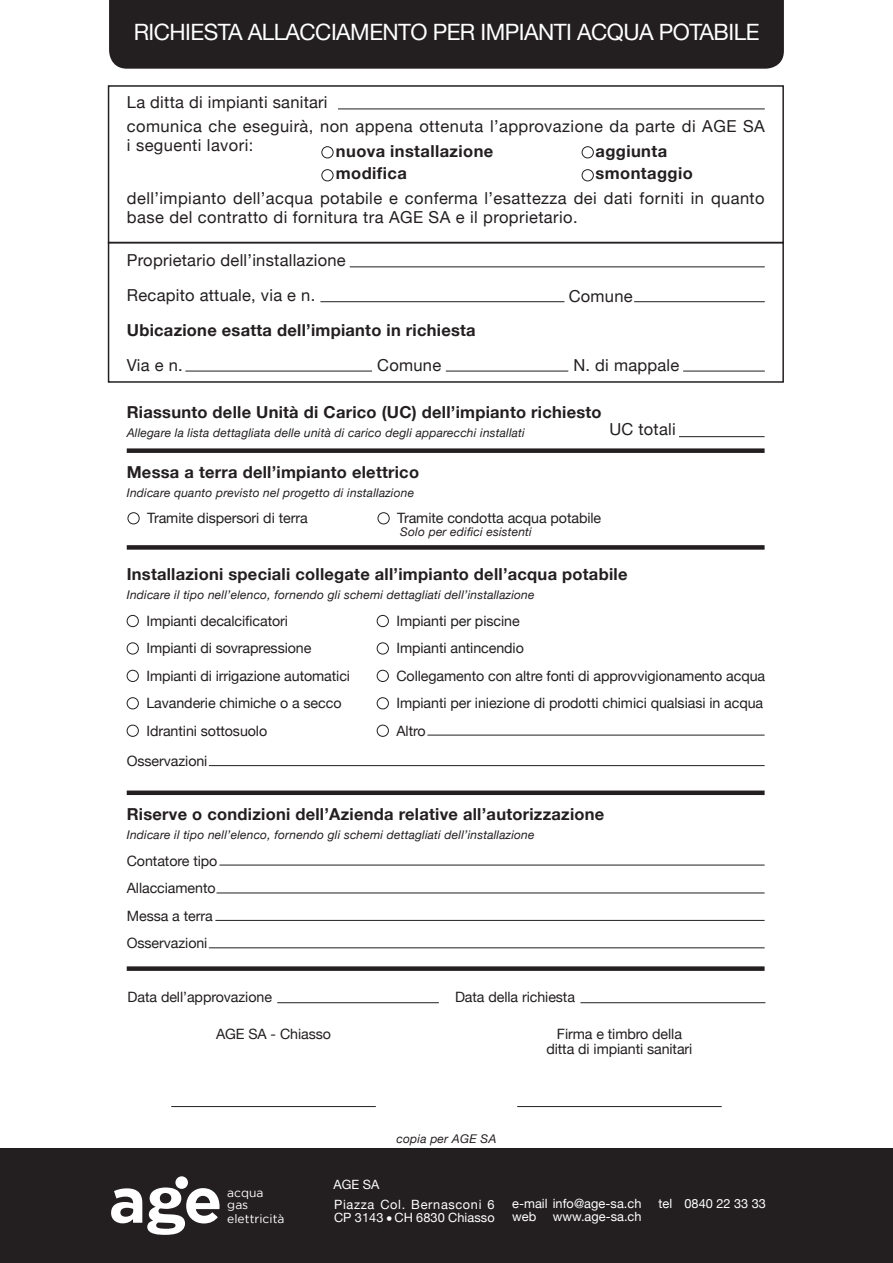
<style>
.page{position:relative;width:893px;height:1263px;background:#fff}
.page>*{position:absolute;margin:0;border:0;box-sizing:border-box;transform-origin:0 0}
.t1{font:22.5px "Helvetica Neue";letter-spacing:-.025em;color:#fff}
.t2{font:16.5px/19.5px "Helvetica Neue";letter-spacing:.025em;color:#231f20}
.t3{font:700 16.5px/22.5px "Helvetica Neue";letter-spacing:.015em;color:#231f20}
.t4{font:14.25px "Helvetica Neue";letter-spacing:-.005em;color:#231f20}
.t5{font:12.75px "Helvetica Neue";letter-spacing:.005em;color:#fff}
.t6{font:12.75px "Helvetica Neue";letter-spacing:.05em;color:#fff}
.t7{font:12.15px "Gotham";color:#fff}
.t8{font:italic 12px "Helvetica Neue";letter-spacing:.015em;color:#231f20}
</style>
<div class="page">
<div style="left:109px;top:0;width:675px;height:69px;background:#231f20"></div>
<div style="left:0;top:1148px;width:893px;height:115px;background:#231f20"></div>
<svg style="left:111px;top:1187px;width:109px;height:48px"></svg>
<div style="left:175px;top:1176px;width:13px;height:13px;background:#fff;border-radius:50%"></div>
<div style="left:127px;top:448px;width:638px;height:5px;background:#231f20"></div>
<hr style="left:679px;top:436px;width:86px;height:1px;background:#231f20">
<div style="left:127px;top:545px;width:638px;height:5px;background:#231f20"></div>
<div style="left:127px;top:790px;width:638px;height:5px;background:#231f20"></div>
<hr style="left:219px;top:865px;width:546px;height:1px;background:#231f20">
<hr style="left:216px;top:892px;width:549px;height:1px;background:#231f20">
<hr style="left:215px;top:920px;width:550px;height:1px;background:#231f20">
<hr style="left:209px;top:947px;width:556px;height:1px;background:#231f20">
<div style="left:127px;top:642px;width:12px;height:12px;border:1px solid #231f20;border-radius:50%"></div>
<div style="left:127px;top:670px;width:12px;height:12px;border:1px solid #231f20;border-radius:50%"></div>
<div style="left:127px;top:697px;width:12px;height:12px;border:1px solid #231f20;border-radius:50%"></div>
<div style="left:127px;top:725px;width:12px;height:12px;border:1px solid #231f20;border-radius:50%"></div>
<div style="left:127px;top:615px;width:12px;height:12px;border:1px solid #231f20;border-radius:50%"></div>
<div style="left:377px;top:615px;width:12px;height:12px;border:1px solid #231f20;border-radius:50%"></div>
<div style="left:377px;top:642px;width:12px;height:12px;border:1px solid #231f20;border-radius:50%"></div>
<div style="left:377px;top:670px;width:12px;height:12px;border:1px solid #231f20;border-radius:50%"></div>
<div style="left:377px;top:697px;width:12px;height:12px;border:1px solid #231f20;border-radius:50%"></div>
<div style="left:377px;top:725px;width:12px;height:12px;border:1px solid #231f20;border-radius:50%"></div>
<hr style="left:209px;top:765px;width:556px;height:1px;background:#231f20">
<hr style="left:427px;top:735px;width:338px;height:1px;background:#231f20">
<hr style="left:277px;top:1002px;width:162px;height:1px;background:#231f20">
<hr style="left:580px;top:1002px;width:185px;height:1px;background:#231f20">
<hr style="left:517px;top:1106px;width:205px;height:1px;background:#231f20">
<hr style="left:171px;top:1106px;width:205px;height:1px;background:#231f20">
<div style="left:127px;top:966px;width:638px;height:5px;background:#231f20"></div>
<div style="left:128px;top:512px;width:12px;height:12px;border:1px solid #231f20;border-radius:50%"></div>
<div style="left:378px;top:512px;width:12px;height:12px;border:1px solid #231f20;border-radius:50%"></div>
<div style="left:108px;top:85px;width:676px;height:158px;border:2px solid #231f20"></div>
<div style="left:108px;top:242px;width:676px;height:141px;border:2px solid #231f20"></div>
<hr style="left:350px;top:266px;width:415px;height:1px;background:#231f20">
<hr style="left:634px;top:301px;width:131px;height:1px;background:#231f20">
<hr style="left:185px;top:371px;width:187px;height:1px;background:#231f20">
<hr style="left:446px;top:371px;width:122px;height:1px;background:#231f20">
<hr style="left:683px;top:371px;width:82px;height:1px;background:#231f20">
<hr style="left:320px;top:301px;width:244px;height:1px;background:#231f20">
<hr style="left:338px;top:109px;width:427px;height:1px;background:#231f20">
<div style="left:321px;top:146px;width:12px;height:12px;border:1px solid #231f20;border-radius:50%"></div>
<div style="left:321px;top:169px;width:12px;height:12px;border:1px solid #231f20;border-radius:50%"></div>
<div style="left:582px;top:146px;width:12px;height:12px;border:1px solid #231f20;border-radius:50%"></div>
<div style="left:582px;top:169px;width:12px;height:12px;border:1px solid #231f20;border-radius:50%"></div>
<p class="t1" style="left:134px;top:19px;width:627px">RICHIESTA ALLACCIAMENTO PER IMPIANTI ACQUA POTABILE</p>
<p class="t2" style="left:127px;top:92px;width:202px">La ditta di impianti sanitari</p>
<p class="t2" style="left:127px;top:116px;width:639px">comunica che eseguirà, non appena ottenuta l’approvazione da parte di AGE SA</p>
<p class="t2" style="left:127px;top:135px;width:128px">i seguenti lavori:</p>
<p class="t2" style="left:127px;top:188px;width:639px">dell’impianto dell’acqua potabile e conferma l’esattezza dei dati forniti in quanto base del contratto di fornitura tra AGE SA e il proprietario.</p>
<p class="t3" style="left:336px;top:139px;width:159px">nuova installazione</p>
<p class="t3" style="left:336px;top:162px;width:72px">modifica</p>
<p class="t3" style="left:596px;top:139px;width:99px">aggiunta smontaggio</p>
<p class="t2" style="left:127px;top:250px;width:220px">Proprietario dell’installazione</p>
<p class="t2" style="left:127px;top:285px;width:190px">Recapito attuale, via e n.</p>
<p class="t3" style="left:127px;top:319px;width:350px">Ubicazione esatta dell’impianto in richiesta</p>
<p class="t2" style="left:569px;top:286px;width:65px">Comune</p>
<p class="t2" style="left:127px;top:355px;width:57px">Via e n.</p>
<p class="t2" style="left:377px;top:355px;width:65px">Comune</p>
<p class="t2" style="left:573px;top:355px;width:107px">N. di mappale</p>
<p class="t3" style="left:127px;top:400px;width:476px">Riassunto delle Unità di Carico (UC) dell’impianto richiesto</p>
<p class="t8" style="left:127px;top:425px;width:400px">Allegare la lista dettagliata delle unità di carico degli apparecchi installati</p>
<p class="t2" style="left:609px;top:420px;width:68px">UC totali</p>
<p class="t3" style="left:127px;top:461px;width:294px">Messa a terra dell’impianto elettrico</p>
<p class="t8" style="left:127px;top:486px;width:289px">Indicare quanto previsto nel progetto di installazione</p>
<p class="t4" style="left:147px;top:510px;width:162px">Tramite dispersori di terra</p>
<p class="t4" style="left:397px;top:510px;width:206px">Tramite condotta acqua potabile</p>
<p class="t8" style="left:400px;top:525px;width:133px">Solo per edifici esistenti</p>
<p class="t3" style="left:127px;top:563px;width:502px">Installazioni speciali collegate all’impianto dell’acqua potabile</p>
<p class="t8" style="left:127px;top:588px;width:409px">Indicare il tipo nell’elenco, fornendo gli schemi dettagliati dell’installazione</p>
<p class="t4" style="left:146px;top:612px;width:143px">Impianti decalcificatori</p>
<p class="t4" style="left:396px;top:612px;width:125px">Impianti per piscine</p>
<p class="t4" style="left:396px;top:640px;width:129px">Impianti antincendio</p>
<p class="t4" style="left:396px;top:667px;width:370px">Collegamento con altre fonti di approvvigionamento acqua</p>
<p class="t4" style="left:396px;top:695px;width:368px">Impianti per iniezione di prodotti chimici qualsiasi in acqua</p>
<p class="t4" style="left:396px;top:722px;width:31px">Altro</p>
<p class="t4" style="left:127px;top:752px;width:82px">Osservazioni</p>
<p class="t4" style="left:146px;top:640px;width:167px">Impianti di sovrapressione</p>
<p class="t4" style="left:146px;top:667px;width:205px">Impianti di irrigazione automatici</p>
<p class="t4" style="left:146px;top:695px;width:197px">Lavanderie chimiche o a secco</p>
<p class="t4" style="left:146px;top:722px;width:122px">Idrantini sottosuolo</p>
<p class="t3" style="left:127px;top:803px;width:479px">Riserve o condizioni dell’Azienda relative all’autorizzazione</p>
<p class="t8" style="left:127px;top:828px;width:409px">Indicare il tipo nell’elenco, fornendo gli schemi dettagliati dell’installazione</p>
<p class="t4" style="left:127px;top:852px;width:92px">Contatore tipo</p>
<p class="t4" style="left:127px;top:880px;width:90px">Allacciamento</p>
<p class="t4" style="left:127px;top:907px;width:87px">Messa a terra</p>
<p class="t4" style="left:127px;top:935px;width:82px">Osservazioni</p>
<p class="t4" style="left:128px;top:989px;width:146px">Data dell’approvazione</p>
<p class="t4" style="left:455px;top:989px;width:122px">Data della richiesta</p>
<p class="t4" style="left:557px;top:1026px;width:127px">Firma e timbro della</p>
<p class="t4" style="left:546px;top:1041px;width:148px">ditta di impianti sanitari</p>
<p class="t4" style="left:216px;top:1026px;width:117px">AGE SA - Chiasso</p>
<p class="t7" style="left:227px;top:1186px;width:38px">acqua</p>
<p class="t7" style="left:227px;top:1198px;width:23px">gas</p>
<p class="t7" style="left:227px;top:1212px;width:59px">elettricità</p>
<p class="t5" style="left:334px;top:1177px;width:47px">AGE SA</p>
<p class="t8" style="left:397px;top:1131px;width:101px">copia per AGE SA</p>
<p class="t5" style="left:512px;top:1195px;width:131px">e-mail info@age-sa.ch</p>
<p class="t5" style="left:553px;top:1209px;width:90px">www.age-sa.ch</p>
<p class="t6" style="left:334px;top:1196px;width:162px">Piazza Col. Bernasconi 6</p>
<p class="t5" style="left:659px;top:1195px;width:15px">tel</p>
<p class="t5" style="left:684px;top:1195px;width:83px">0840 22 33 33</p>
<p class="t5" style="left:334px;top:1210px;width:162px">CP 3143 • CH 6830 Chiasso</p>
<p class="t5" style="left:512px;top:1209px;width:26px">web</p>
</div>
